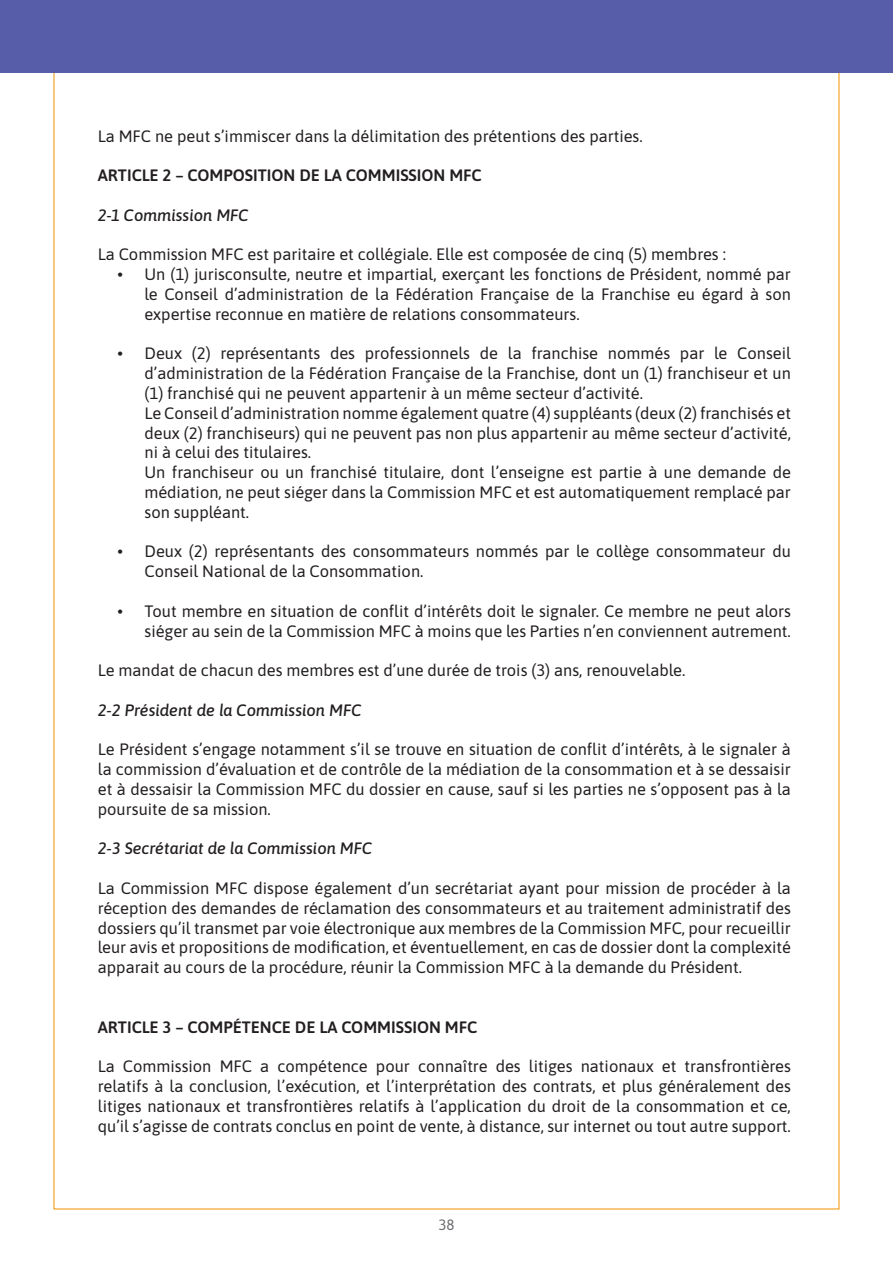
<style>
.page{position:relative;width:893px;height:1263px;background:#fff}
.page>*{position:absolute;margin:0;border:0;box-sizing:border-box;transform-origin:0 0}
.t1{font:16.5px/19.8px "Asap";color:#231f20;text-align:justify}
.t2{font:italic 500 16.5px "Asap";color:#231f20}
.t3{font:600 16.5px "Asap";color:#231f20}
.t4{font:15px "Asap";color:#6c6d70}
</style>
<div class="page">
<div style="left:0;top:0;width:893px;height:72px;background:#585da9"></div>
<p class="t1" style="left:98px;top:125px;width:546px">La MFC ne peut s’immiscer dans la délimitation des prétentions des parties.</p>
<p class="t3" style="left:98px;top:164px;width:386px">ARTICLE 2 – COMPOSITION DE LA COMMISSION MFC</p>
<p class="t2" style="left:98px;top:204px;width:152px">2-1 Commission MFC</p>
<p class="t1" style="left:98px;top:244px;width:630px">La Commission MFC est paritaire et collégiale. Elle est composée de cinq (5) membres :</p>
<p class="t1" style="left:145px;top:264px;width:648px;text-indent:-27px">• Un (1) jurisconsulte, neutre et impartial, exerçant les fonctions de Président, nommé par le Conseil d’administration de la Fédération Française de la Franchise eu égard à son expertise reconnue en matière de relations consommateurs.</p>
<p class="t1" style="left:145px;top:343px;width:648px;text-indent:-27px">• Deux (2) représentants des professionnels de la franchise nommés par le Conseil d’administration de la Fédération Française de la Franchise, dont un (1) franchiseur et un (1) franchisé qui ne peuvent appartenir à un même secteur d’activité.</p>
<p class="t1" style="left:145px;top:402px;width:648px">Le Conseil d’administration nomme également quatre (4) suppléants (deux (2) franchisés et deux (2) franchiseurs) qui ne peuvent pas non plus appartenir au même secteur d’activité, ni à celui des titulaires.</p>
<p class="t1" style="left:145px;top:462px;width:648px">Un franchiseur ou un franchisé titulaire, dont l’enseigne est partie à une demande de médiation, ne peut siéger dans la Commission MFC et est automatiquement remplacé par son suppléant.</p>
<p class="t1" style="left:145px;top:541px;width:648px;text-indent:-27px">• Deux (2) représentants des consommateurs nommés par le collège consommateur du<br>Conseil National de la Consommation.</p>
<p class="t1" style="left:118px;top:600px;width:675px;text-align:right">• Tout membre en situation de conflit d’intérêts doit le signaler. Ce membre ne peut alors siéger au sein de la Commission MFC à moins que les Parties n’en conviennent autrement.</p>
<p class="t1" style="left:98px;top:660px;width:589px">Le mandat de chacun des membres est d’une durée de trois (3) ans, renouvelable.</p>
<p class="t2" style="left:98px;top:699px;width:265px">2-2 Président de la Commission MFC</p>
<p class="t1" style="left:98px;top:739px;width:695px">Le Président s’engage notamment s’il se trouve en situation de conflit d’intérêts, à le signaler à la commission d’évaluation et de contrôle de la médiation de la consommation et à se dessaisir et à dessaisir la Commission MFC du dossier en cause, sauf si les parties ne s’opposent pas à la poursuite de sa mission.</p>
<p class="t2" style="left:98px;top:837px;width:276px">2-3 Secrétariat de la Commission MFC</p>
<p class="t1" style="left:98px;top:877px;width:695px">La Commission MFC dispose également d’un secrétariat ayant pour mission de procéder à la réception des demandes de réclamation des consommateurs et au traitement administratif des dossiers qu’il transmet par voie électronique aux membres de la Commission MFC, pour recueillir leur avis et propositions de modification, et éventuellement, en cas de dossier dont la complexité apparait au cours de la procédure, réunir la Commission MFC à la demande du Président.</p>
<p class="t3" style="left:98px;top:1015px;width:381px">ARTICLE 3 – COMPÉTENCE DE LA COMMISSION MFC</p>
<p class="t1" style="left:98px;top:1056px;width:695px">La Commission MFC a compétence pour connaître des litiges nationaux et transfrontières relatifs à la conclusion, l’exécution, et l’interprétation des contrats, et plus généralement des litiges nationaux et transfrontières relatifs à l’application du droit de la consommation et ce, qu’il s’agisse de contrats conclus en point de vente, à distance, sur internet ou tout autre support.</p>
<p class="t4" style="left:438px;top:1214px;width:18px">38</p>
</div>
